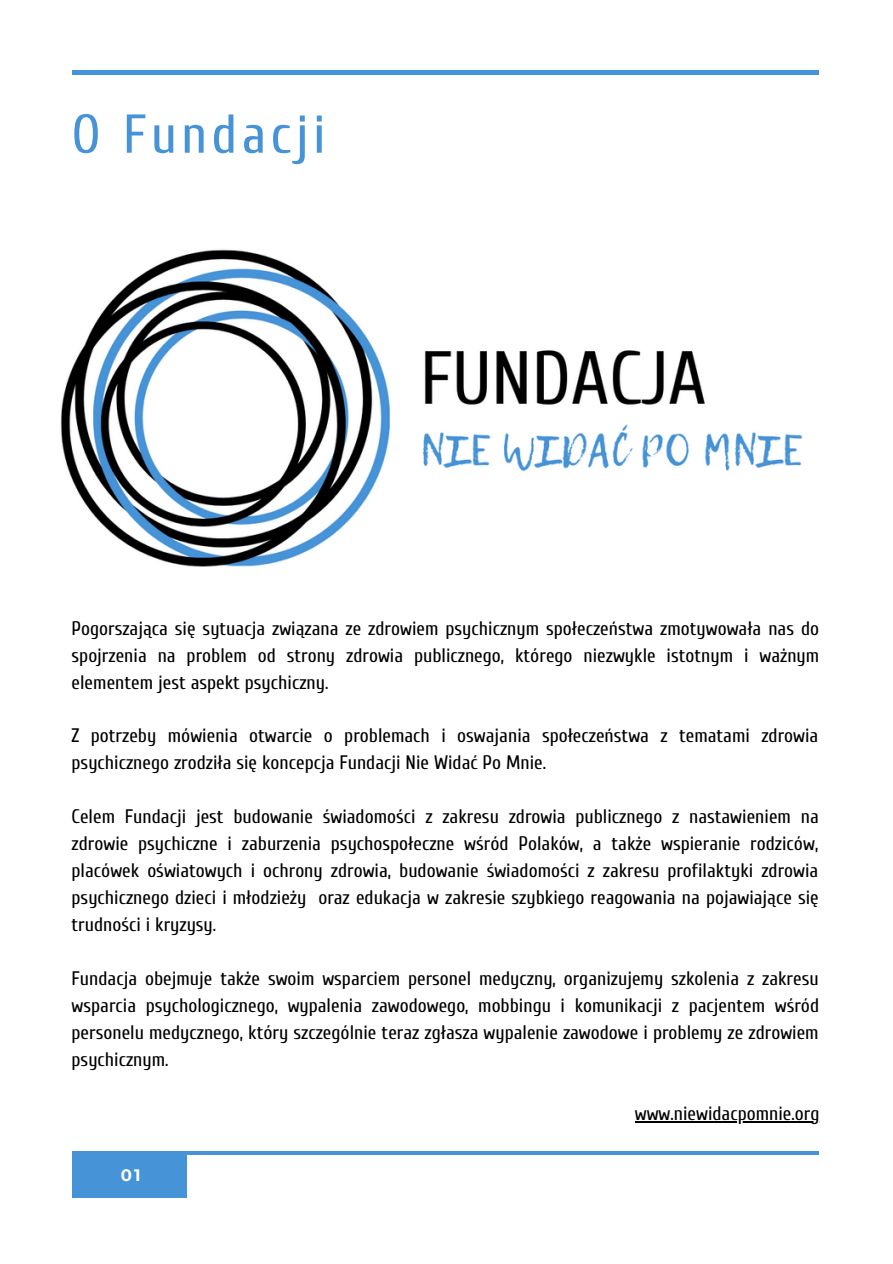
<style>
.page{position:relative;width:893px;height:1264px;background:#fff}
.page>*{position:absolute;margin:0;border:0;box-sizing:border-box;transform-origin:0 0}
.t1{font:54.6px "Cuprum";letter-spacing:.08em;color:#4793d7}
.t2{font:19.5px/27px "Cuprum";color:#000;text-align:justify}
.t3{font:700 16.5px "Montserrat";color:#fff}
</style>
<div class="page">
<hr style="left:72px;top:71px;width:747px;height:3px;background:#4793d7">
<div style="left:72px;top:1151px;width:115px;height:46px;background:#4793d7"></div>
<hr style="left:72px;top:1151px;width:747px;height:3px;background:#4793d7">
<img style="left:60px;top:249px;width:743px;height:318px">
<hr style="left:634px;top:1121px;width:185px;height:1px;background:#000">
<h1 class="t1" style="left:72px;top:104px;width:255px">O Fundacji</h1>
<p class="t2" style="left:72px;top:615px;width:749px">Pogorszająca się sytuacja związana ze zdrowiem psychicznym społeczeństwa zmotywowała nas do spojrzenia na problem od strony zdrowia publicznego, którego niezwykle istotnym i ważnym elementem jest aspekt psychiczny.</p>
<p class="t2" style="left:72px;top:722px;width:748px">Z potrzeby mówienia otwarcie o problemach i oswajania społeczeństwa z tematami zdrowia psychicznego zrodziła się koncepcja Fundacji Nie Widać Po Mnie.</p>
<p class="t2" style="left:72px;top:803px;width:748px">Celem Fundacji jest budowanie świadomości z zakresu zdrowia publicznego z nastawieniem na zdrowie psychiczne i zaburzenia psychospołeczne wśród Polaków, a także wspieranie rodziców, placówek oświatowych i ochrony zdrowia, budowanie świadomości z zakresu profilaktyki zdrowia psychicznego dzieci i młodzieży oraz edukacja w zakresie szybkiego reagowania na pojawiające się trudności i kryzysy.</p>
<p class="t2" style="left:72px;top:965px;width:749px">Fundacja obejmuje także swoim wsparciem personel medyczny, organizujemy szkolenia z zakresu wsparcia psychologicznego, wypalenia zawodowego, mobbingu i komunikacji z pacjentem wśród personelu medycznego, który szczególnie teraz zgłasza wypalenie zawodowe i problemy ze zdrowiem psychicznym.</p>
<p class="t2" style="left:634px;top:1100px;width:186px">www.niewidacpomnie.org</p>
<p class="t3" style="left:121px;top:1165px;width:22px">01</p>
</div>
